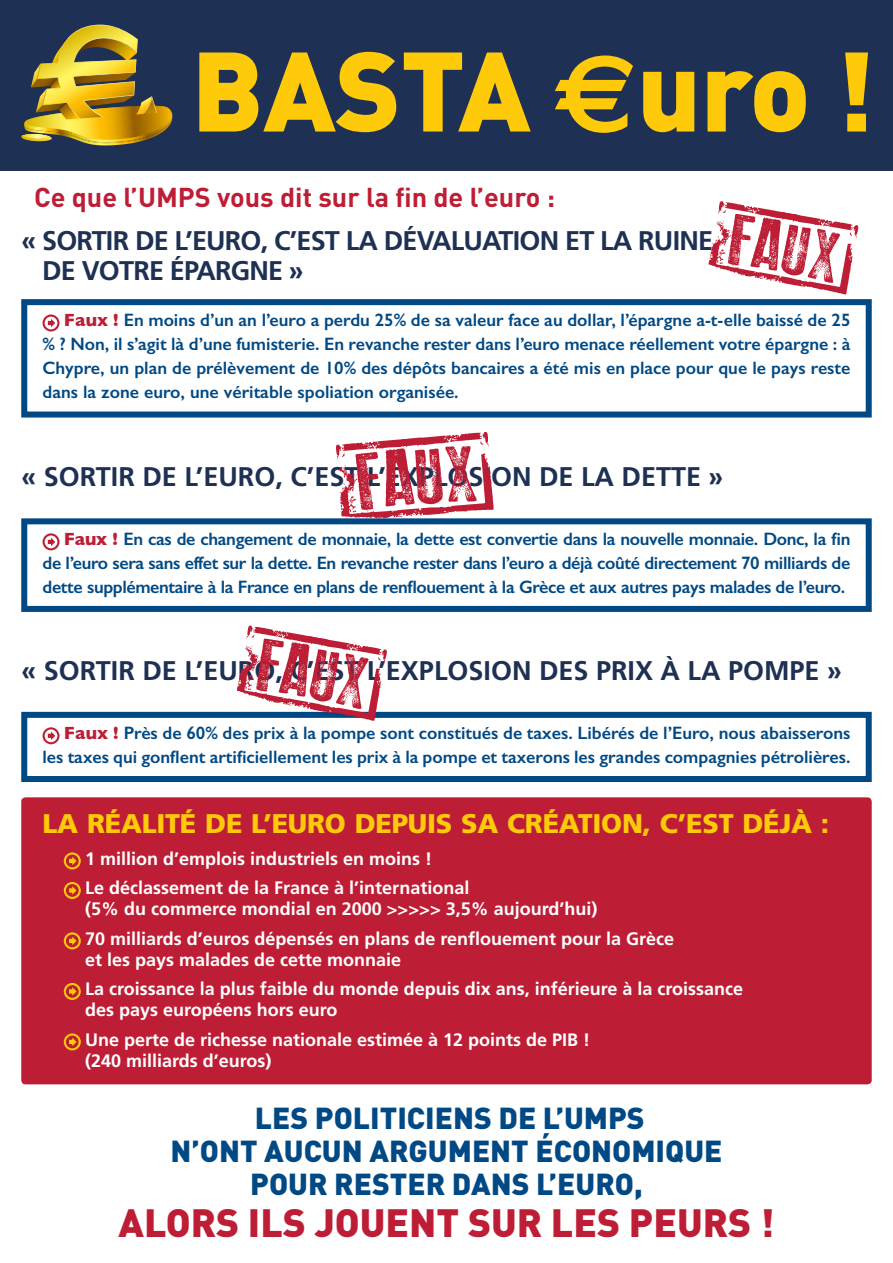
<style>
.page{position:relative;width:893px;height:1263px;background:#fff}
.page>*{position:absolute;margin:0;border:0;box-sizing:border-box;transform-origin:0 0}
.t1{font:900 111px "DIN";letter-spacing:-.005em;color:#feca0a}
.t2{font:900 39px "DIN";color:#be1e35}
.t3{font:900 30px/33px "DIN";color:#014984;text-align:center}
.t4{font:700 27px "Frutiger";color:#1e3053}
.t5{font:700 27px/30px "Frutiger";letter-spacing:-.03em;color:#1e3053}
.t6{font:900 27px "Frutiger";letter-spacing:-.01em;color:#feca0a}
.t7{font:700 27px "DIN";color:#be1e35}
.t8{font:600 18px/24px "Gill Sans";color:#014984;text-align:justify}
.t9{font:700 18px/21px "Frutiger";color:#fff}
.s1{font-family:"Euro Sans";font-weight:700}
.s2{font-weight:700;color:#be1e35}
</style>
<div class="page">
<div style="left:21px;top:518px;width:851px;height:94px;border:6px solid #014984"></div>
<div style="left:21px;top:299px;width:851px;height:118px;border:6px solid #014984"></div>
<div style="left:21px;top:712px;width:851px;height:70px;border:6px solid #014984"></div>
<div style="left:21px;top:797px;width:851px;height:287px;background:#be1e35;border-radius:4px"></div>
<div style="left:0;top:0;width:893px;height:170px;background:#1e3053"></div>
<svg style="left:21px;top:25px;width:152px;height:120px"></svg>
<svg style="left:64px;top:852px;width:17px;height:17px"></svg>
<svg style="left:64px;top:882px;width:17px;height:17px"></svg>
<svg style="left:64px;top:932px;width:17px;height:17px"></svg>
<svg style="left:64px;top:983px;width:17px;height:17px"></svg>
<svg style="left:64px;top:1033px;width:17px;height:17px"></svg>
<svg style="left:43px;top:314px;width:17px;height:17px"></svg>
<svg style="left:43px;top:533px;width:17px;height:17px"></svg>
<svg style="left:43px;top:727px;width:17px;height:17px"></svg>
<svg style="left:709px;top:201px;width:149px;height:93px"></svg>
<svg style="left:336px;top:432px;width:158px;height:87px"></svg>
<svg style="left:237px;top:626px;width:150px;height:95px"></svg>
<p class="t1" style="left:191px;top:17px;width:685px">BASTA <span class="s1">E</span>uro !</p>
<p class="t7" style="left:34px;top:180px;width:523px">Ce que l’UMPS vous dit sur la fin de l’euro :</p>
<p class="t5" style="left:42px;top:225px;width:672px;text-indent:-21px">« SORTIR DE L’EURO, C’EST LA DÉVALUATION ET LA RUINE<br>DE VOTRE ÉPARGNE »</p>
<p class="t8" style="left:43px;top:307px;width:809px;text-indent:21px"><span class="s2">Faux !</span> En moins d’un an l’euro a perdu 25% de sa valeur face au dollar, l’épargne a-t-elle baissé de 25 % ? Non, il s’agit là d’une fumisterie. En revanche rester dans l’euro menace réellement votre épargne : à Chypre, un plan de prélèvement de 10% des dépôts bancaires a été mis en place pour que le pays reste dans la zone euro, une véritable spoliation organisée.</p>
<p class="t4" style="left:21px;top:461px;width:704px">« SORTIR DE L’EURO, C’EST L’EXPLOSION DE LA DETTE »</p>
<p class="t8" style="left:43px;top:526px;width:809px;text-indent:21px"><span class="s2">Faux !</span> En cas de changement de monnaie, la dette est convertie dans la nouvelle monnaie. Donc, la fin de l’euro sera sans effet sur la dette. En revanche rester dans l’euro a déjà coûté directement 70 milliards de dette supplémentaire à la France en plans de renflouement à la Grèce et aux autres pays malades de l’euro.</p>
<p class="t4" style="left:21px;top:655px;width:822px">« SORTIR DE L’EURO, C’EST L’EXPLOSION DES PRIX À LA POMPE »</p>
<p class="t8" style="left:43px;top:720px;width:809px;text-align:right"><span class="s2">Faux !</span> Près de 60% des prix à la pompe sont constitués de taxes. Libérés de l’Euro, nous abaisserons les taxes qui gonflent artificiellement les prix à la pompe et taxerons les grandes compagnies pétrolières.</p>
<p class="t6" style="left:43px;top:807px;width:788px">LA RÉALITÉ DE L’EURO DEPUIS SA CRÉATION, C’EST DÉJÀ :</p>
<p class="t9" style="left:85px;top:847px;width:349px">1 million d’emplois industriels en moins !</p>
<p class="t9" style="left:85px;top:877px;width:514px">Le déclassement de la France à l’international<br>(5% du commerce mondial en 2000 &gt;&gt;&gt;&gt;&gt; 3,5% aujourd’hui)</p>
<p class="t9" style="left:85px;top:927px;width:591px">70 milliards d’euros dépensés en plans de renflouement pour la Grèce et les pays malades de cette monnaie</p>
<p class="t9" style="left:85px;top:978px;width:660px">La croissance la plus faible du monde depuis dix ans, inférieure à la croissance des pays européens hors euro</p>
<p class="t9" style="left:85px;top:1028px;width:507px">Une perte de richesse nationale estimée à 12 points de PIB ! (240 milliards d’euros)</p>
<p class="t3" style="left:171px;top:1100px;width:553px">LES POLITICIENS DE L’UMPS<br>N’ONT AUCUN ARGUMENT ÉCONOMIQUE<br>POUR RESTER DANS L’EURO,</p>
<p class="t2" style="left:119px;top:1197px;width:657px">ALORS ILS JOUENT SUR LES PEURS !</p>
</div>
